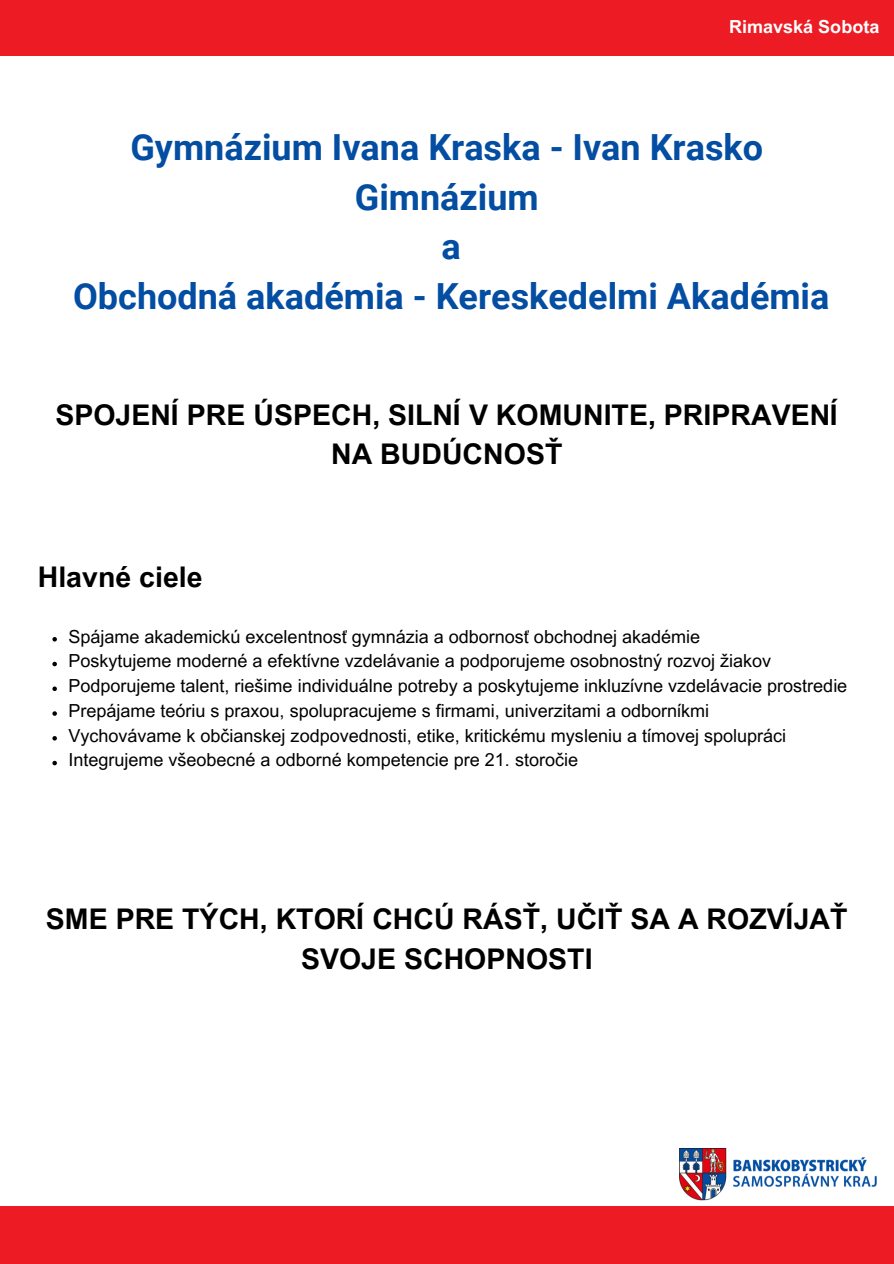
<style>
.page{position:relative;width:894px;height:1264px;background:#fff}
.page>*{position:absolute;margin:0;border:0;box-sizing:border-box;transform-origin:0 0}
.t1{font:700 36px/49.5px "Roboto";color:#034da2;text-align:center}
.t2{font:700 28.5px/39.3px "Arial MT Pro";color:#000;text-align:center}
.t3{font:18px "Arial MT Pro";color:#000}
.t4{font:700 18px "Arial MT Pro";color:#fff}
</style>
<div class="page">
<div style="left:0;top:0;width:893px;height:56px;background:#ed1b24"></div>
<div style="left:0;top:1206px;width:893px;height:57px;background:#ed1b24"></div>
<img style="left:679px;top:1148px;width:196px;height:52px">
<svg style="left:52px;top:637px;width:5px;height:4px"></svg>
<svg style="left:52px;top:661px;width:5px;height:5px"></svg>
<svg style="left:52px;top:686px;width:5px;height:5px"></svg>
<svg style="left:52px;top:711px;width:5px;height:4px"></svg>
<svg style="left:52px;top:736px;width:5px;height:4px"></svg>
<svg style="left:52px;top:760px;width:5px;height:5px"></svg>
<p class="t4" style="left:729px;top:20px;width:152px">Rimavská Sobota</p>
<p class="t1" style="left:73px;top:123px;width:757px">Gymnázium Ivana Kraska - Ivan Krasko<br>Gimnázium<br>a<br>Obchodná akadémia - Kereskedelmi Akadémia</p>
<p class="t2" style="left:55px;top:398px;width:784px">SPOJENÍ PRE ÚSPECH, SILNÍ V KOMUNITE, PRIPRAVENÍ<br>NA BUDÚCNOSŤ</p>
<h2 class="t2" style="left:38px;top:560px;width:166px">Hlavné ciele</h2>
<h1 class="t3" style="left:68px;top:629px;width:633px">Spájame akademickú excelentnosť gymnázia a odbornosť obchodnej akadémie</h1>
<h2 class="t3" style="left:68px;top:654px;width:704px">Poskytujeme moderné a efektívne vzdelávanie a podporujeme osobnostný rozvoj žiakov</h2>
<h3 class="t3" style="left:68px;top:679px;width:780px">Podporujeme talent, riešime individuálne potreby a poskytujeme inkluzívne vzdelávacie prostredie</h3>
<p class="t3" style="left:68px;top:704px;width:642px">Prepájame teóriu s praxou, spolupracujeme s firmami, univerzitami a odborníkmi</p>
<p class="t3" style="left:68px;top:728px;width:719px">Vychovávame k občianskej zodpovednosti, etike, kritickému mysleniu a tímovej spolupráci</p>
<p class="t3" style="left:68px;top:753px;width:511px">Integrujeme všeobecné a odborné kompetencie pre 21. storočie</p>
<p class="t2" style="left:46px;top:903px;width:803px">SME PRE TÝCH, KTORÍ CHCÚ RÁSŤ, UČIŤ SA A ROZVÍJAŤ<br>SVOJE SCHOPNOSTI</p>
</div>
